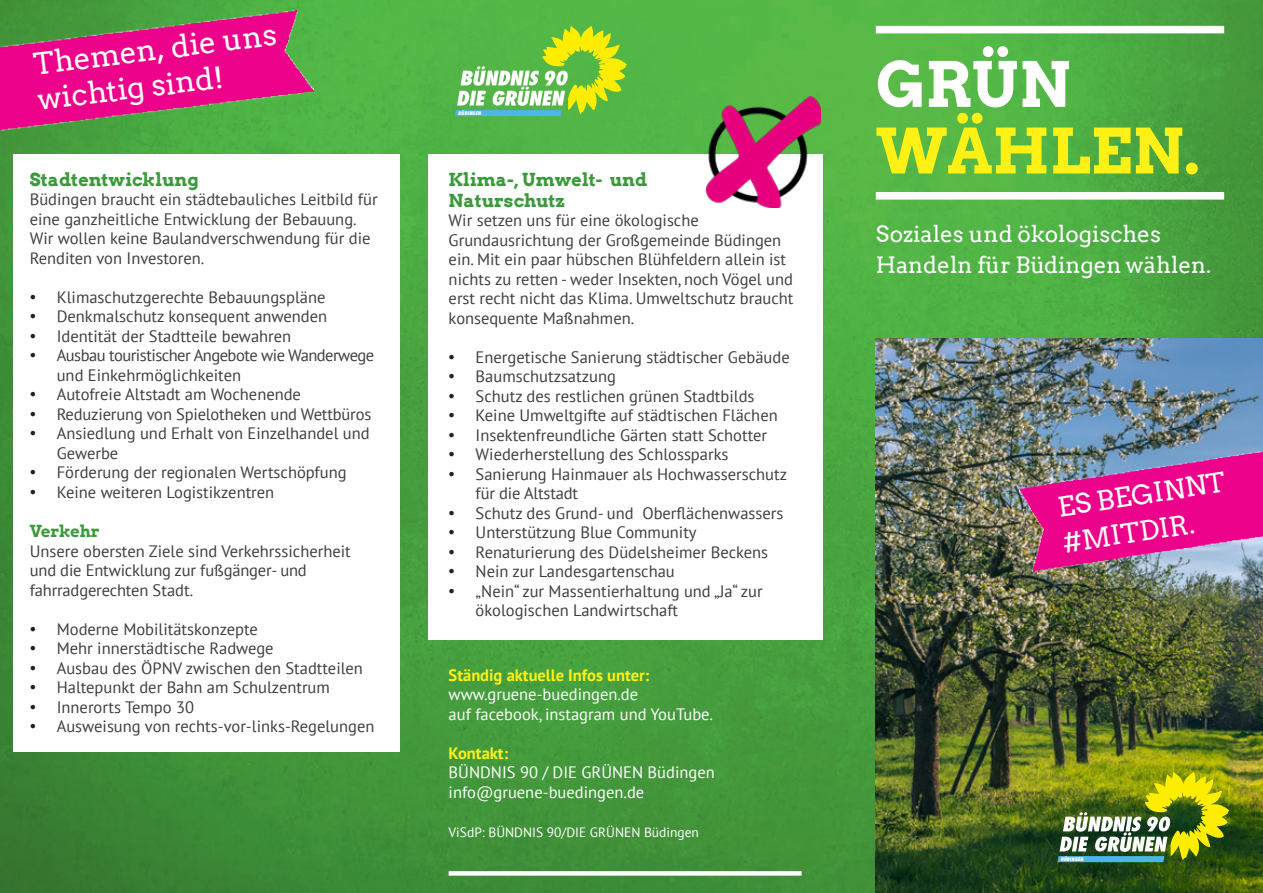
<style>
.page{position:relative;width:1263px;height:893px;background:#fff}
.page>*{position:absolute;margin:0;border:0;box-sizing:border-box;transform-origin:0 0}
.t1{font:700 62.1px/66.6px "Arvo";color:#fff116}
.t2{font:30px/36px "Arvo";color:#fff}
.t3{font:27.3px/36.3px "Arvo";color:#fff}
.t4{font:22.5px/31.5px "Arvo";color:#fff}
.t5{font:700 18px/21px "Arvo";color:#3a9a3b}
.t6{font:16.5px/19.5px "PT Sans";color:#3e3e3f}
.t7{font:16.5px/19.5px "PT Sans";color:#fff}
.t8{font:16.5px/19.5px "PT Sans";letter-spacing:-.03em;color:#3e3e3f}
.t9{font:13.5px "PT Sans";color:#fff}
.t10{font:italic 800 condensed 4.95px "Futura Std";color:#fff}
.s1{font-family:"Times New Roman";font-size:18px;color:#231f20}
.s2{font-family:"Arvo Gruen";color:#3a9a3b}
.s3{font-weight:700;color:#fff116}
.s4{color:#fff}
</style>
<div class="page">
<img style="left:0;top:0;width:1263px;height:893px">
<div style="left:876px;top:26px;width:348px;height:7px;background:#fff"></div>
<div style="left:876px;top:192px;width:348px;height:8px;background:#fff"></div>
<img style="left:876px;top:338px;width:387px;height:555px">
<img style="left:1019px;top:447px;width:244px;height:124px">
<div style="left:449px;top:871px;width:352px;height:5px;background:#fff"></div>
<div style="left:428px;top:154px;width:394px;height:485px;background:#fff"></div>
<img style="left:707px;top:97px;width:114px;height:110px">
<img style="left:0;top:10px;width:314px;height:123px">
<div style="left:13px;top:154px;width:387px;height:597px;background:#fff"></div>
<img style="left:1057px;top:772px;width:172px;height:90px">
<svg style="left:455px;top:26px;width:172px;height:90px;background:#8aca58"></svg>
<p class="t2" style="left:31px;top:45px;width:246px;rotate:-7deg">Themen, die uns wichtig sind!</p>
<p class="t5" style="left:30px;top:169px;width:171px">Stadtentwicklung</p>
<p class="t6" style="left:30px;top:189px;width:349px">Büdingen braucht ein städtebauliches Leitbild für eine ganzheitliche Entwicklung der Bebauung.<br>Wir wollen keine Baulandverschwendung für die Renditen von Investoren.</p>
<p class="t6" style="left:30px;top:287px;width:297px"><span class="s1">•</span> Klimaschutzgerechte Bebauungspläne</p>
<p class="t6" style="left:30px;top:306px;width:299px"><span class="s1">•</span> Denkmalschutz konsequent anwenden</p>
<p class="t6" style="left:30px;top:326px;width:263px"><span class="s1">•</span> Identität der Stadtteile bewahren</p>
<p class="t8" style="left:57px;top:345px;width:319px;text-indent:-27px"><span class="s1">•</span> Ausbau touristischer Angebote wie Wanderwege und Einkehrmöglichkeiten</p>
<p class="t6" style="left:30px;top:384px;width:273px"><span class="s1">•</span> Autofreie Altstadt am Wochenende</p>
<p class="t6" style="left:30px;top:404px;width:343px"><span class="s1">•</span> Reduzierung von Spielotheken und Wettbüros</p>
<p class="t6" style="left:57px;top:423px;width:314px;text-indent:-27px"><span class="s1">•</span> Ansiedlung und Erhalt von Einzelhandel und<br>Gewerbe</p>
<p class="t6" style="left:30px;top:462px;width:318px"><span class="s1">•</span> Förderung der regionalen Wertschöpfung</p>
<p class="t6" style="left:30px;top:482px;width:246px"><span class="s1">•</span> Keine weiteren Logistikzentren</p>
<p class="t6" style="left:30px;top:521px;width:322px"><span class="s2">Verkehr<br></span>Unsere obersten Ziele sind Verkehrssicherheit und die Entwicklung zur fußgänger- und fahrradgerechten Stadt.</p>
<p class="t6" style="left:30px;top:619px;width:230px"><span class="s1">•</span> Moderne Mobilitätskonzepte</p>
<p class="t6" style="left:30px;top:638px;width:245px"><span class="s1">•</span> Mehr innerstädtische Radwege</p>
<p class="t6" style="left:30px;top:658px;width:335px"><span class="s1">•</span> Ausbau des ÖPNV zwischen den Stadtteilen</p>
<p class="t6" style="left:30px;top:677px;width:302px"><span class="s1">•</span> Haltepunkt der Bahn am Schulzentrum</p>
<p class="t6" style="left:30px;top:697px;width:166px"><span class="s1">•</span> Innerorts Tempo 30</p>
<p class="t6" style="left:30px;top:716px;width:346px"><span class="s1">•</span> Ausweisung von rechts-vor-links-Regelungen</p>
<p class="t10" style="left:458px;top:110px;width:24px">BÜDINGEN</p>
<p class="t5" style="left:449px;top:169px;width:200px">Klima-, Umwelt- und<br>Naturschutz</p>
<p class="t6" style="left:449px;top:210px;width:346px">Wir setzen uns für eine ökologische Grundausrichtung der Großgemeinde Büdingen ein. Mit ein paar hübschen Blühfeldern allein ist nichts zu retten - weder Insekten, noch Vögel und erst recht nicht das Klima. Umweltschutz braucht konsequente Maßnahmen.</p>
<p class="t6" style="left:449px;top:347px;width:343px"><span class="s1">•</span> Energetische Sanierung städtischer Gebäude</p>
<p class="t6" style="left:449px;top:366px;width:169px"><span class="s1">•</span> Baumschutzsatzung</p>
<p class="t6" style="left:449px;top:386px;width:307px"><span class="s1">•</span> Schutz des restlichen grünen Stadtbilds</p>
<p class="t6" style="left:449px;top:405px;width:331px"><span class="s1">•</span> Keine Umweltgifte auf städtischen Flächen</p>
<p class="t6" style="left:449px;top:425px;width:320px"><span class="s1">•</span> Insektenfreundliche Gärten statt Schotter</p>
<p class="t6" style="left:449px;top:444px;width:281px"><span class="s1">•</span> Wiederherstellung des Schlossparks</p>
<p class="t6" style="left:476px;top:464px;width:313px;text-indent:-27px"><span class="s1">•</span> Sanierung Hainmauer als Hochwasserschutz für die Altstadt</p>
<p class="t6" style="left:449px;top:503px;width:336px"><span class="s1">•</span> Schutz des Grund- und Oberflächenwassers</p>
<p class="t6" style="left:449px;top:522px;width:250px"><span class="s1">•</span> Unterstützung Blue Community</p>
<p class="t6" style="left:449px;top:542px;width:321px"><span class="s1">•</span> Renaturierung des Düdelsheimer Beckens</p>
<p class="t6" style="left:449px;top:561px;width:228px"><span class="s1">•</span> Nein zur Landesgartenschau</p>
<p class="t6" style="left:476px;top:581px;width:288px;text-indent:-27px"><span class="s1">•</span> „Nein“ zur Massentierhaltung und „Ja“ zur ökologischen Landwirtschaft</p>
<p class="t7" style="left:449px;top:665px;width:266px"><span class="s3">Ständig aktuelle Infos unter: </span>www.gruene-buedingen.de<br>auf facebook, instagram und YouTube.</p>
<p class="t7" style="left:449px;top:743px;width:268px"><span class="s3">Kontakt:<br></span>BÜNDNIS 90 / DIE GRÜNEN Büdingen info@gruene-buedingen.de</p>
<p class="t9" style="left:449px;top:823px;width:252px">ViSdP: BÜNDNIS 90/DIE GRÜNEN Büdingen</p>
<p class="t1" style="left:876px;top:51px;width:326px"><span class="s4">GRÜN<br></span>WÄHLEN.</p>
<p class="t4" style="left:876px;top:217px;width:337px">Soziales und ökologisches<br>Handeln für Büdingen wählen.</p>
<p class="t3" style="left:1055px;top:489px;width:171px;rotate:-9deg">ES BEGINNT #MITDIR.</p>
<p class="t10" style="left:1061px;top:856px;width:24px">BÜDINGEN</p>
</div>
